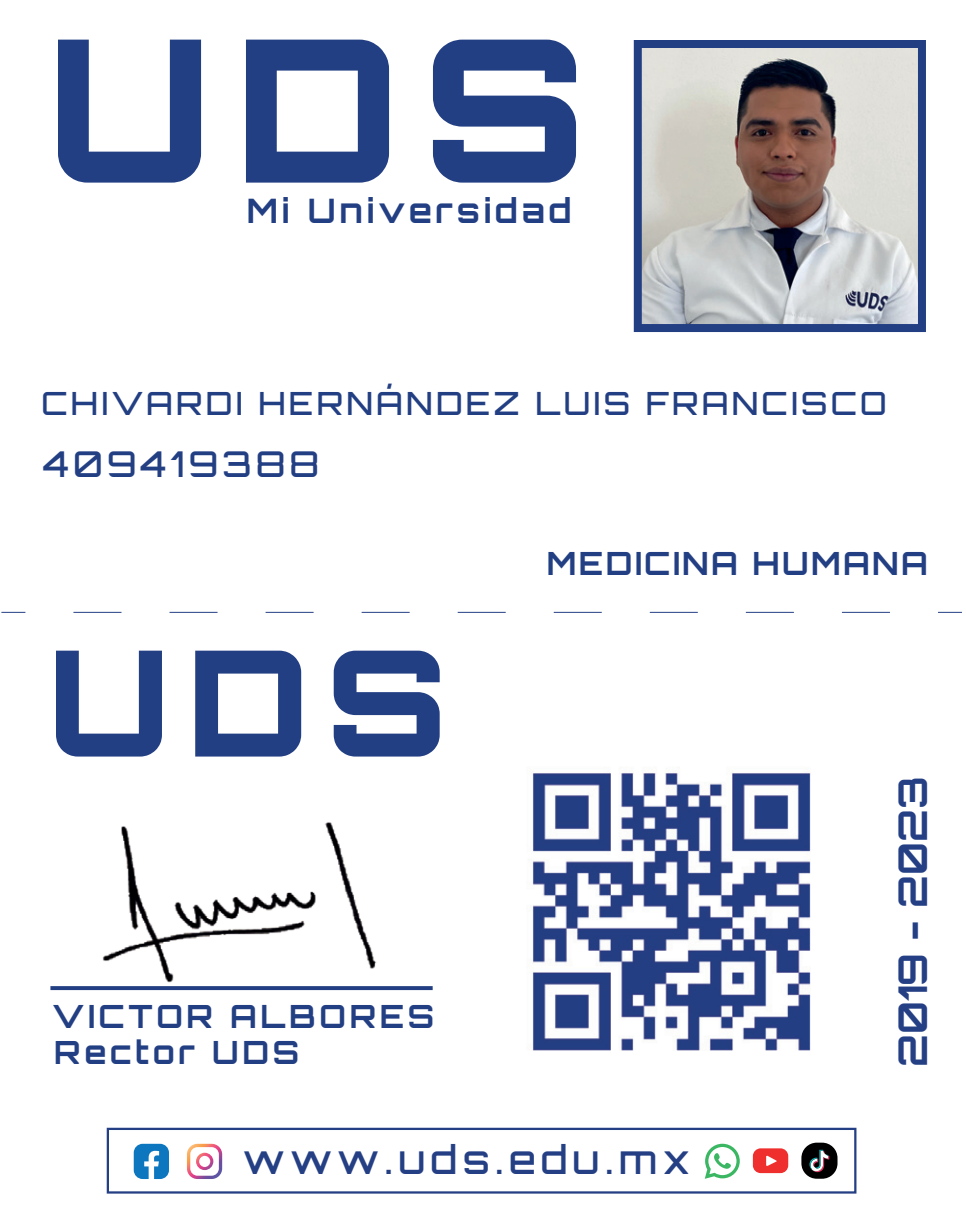
<style>
.page{position:relative;width:966px;height:1227px;background:#fff}
.page>*{position:absolute;margin:0;border:0;box-sizing:border-box;transform-origin:0 0}
.t1{font:700 39.6px "Orbitron";color:#243f84}
.t2{font:500 39.2px "Orbitron";letter-spacing:.135em;color:#243f84}
.t3{font:500 35.6px "Orbitron";letter-spacing:.115em;color:#233f83}
.t4{font:700 33.6px "Orbitron";letter-spacing:.115em;color:#233f83}
.t5{font:500 32px "Orbitron";letter-spacing:.1em;color:#233f83}
.t6{font:700 32px/36px "Orbitron";letter-spacing:.11em;color:#233f83}
.t7{font:700 32px "Orbitron";letter-spacing:.075em;color:#233f83}
</style>
<div class="page">
<img style="left:642px;top:49px;width:274px;height:274px">
<div style="left:633px;top:40px;width:292px;height:292px;border:8px solid #233f83"></div>
<svg style="left:58px;top:40px;width:143px;height:143px"></svg>
<svg style="left:246px;top:40px;width:143px;height:143px"></svg>
<svg style="left:433px;top:40px;width:143px;height:143px"></svg>
<svg style="left:56px;top:651px;width:106px;height:105px"></svg>
<svg style="left:195px;top:651px;width:106px;height:105px"></svg>
<svg style="left:334px;top:651px;width:105px;height:105px"></svg>
<div style="left:50px;top:986px;width:382px;height:4px;border:2px solid #233f83"></div>
<img style="left:94px;top:822px;width:288px;height:169px">
<svg style="left:187px;top:1144px;width:35px;height:35px"></svg>
<svg style="left:704px;top:1144px;width:35px;height:35px"></svg>
<svg style="left:752px;top:1148px;width:36px;height:25px"></svg>
<div style="left:107px;top:1128px;width:749px;height:65px;border:2px solid #243f84"></div>
<div style="left:801px;top:1143px;width:36px;height:36px;background:#000001;border-radius:15px"></div>
<svg style="left:809px;top:1150px;width:20px;height:22px"></svg>
<img style="left:531px;top:770px;width:280px;height:281px">
<svg style="left:1px;top:612px;width:24px;height:1px"></svg>
<svg style="left:73px;top:612px;width:817px;height:1px"></svg>
<svg style="left:938px;top:612px;width:23px;height:1px"></svg>
<svg style="left:134px;top:1144px;width:35px;height:35px"></svg>
<p class="t4" style="left:247px;top:191px;width:326px">Mi Universidad</p>
<p class="t5" style="left:41px;top:383px;width:846px">CHIVARDI HERNÁNDEZ LUIS FRANCISCO</p>
<p class="t3" style="left:43px;top:442px;width:277px">409419388</p>
<p class="t6" style="left:52px;top:998px;width:383px">VICTOR ALBORES<br>Rector UDS</p>
<p class="t7" style="left:547px;top:544px;width:382px">MEDICINA HUMANA</p>
<p class="t1" style="left:888px;top:1067px;width:292px;rotate:-90deg">2019 - 2023</p>
<p class="t2" style="left:243px;top:1135px;width:448px">www.uds.edu.mx</p>
</div>
